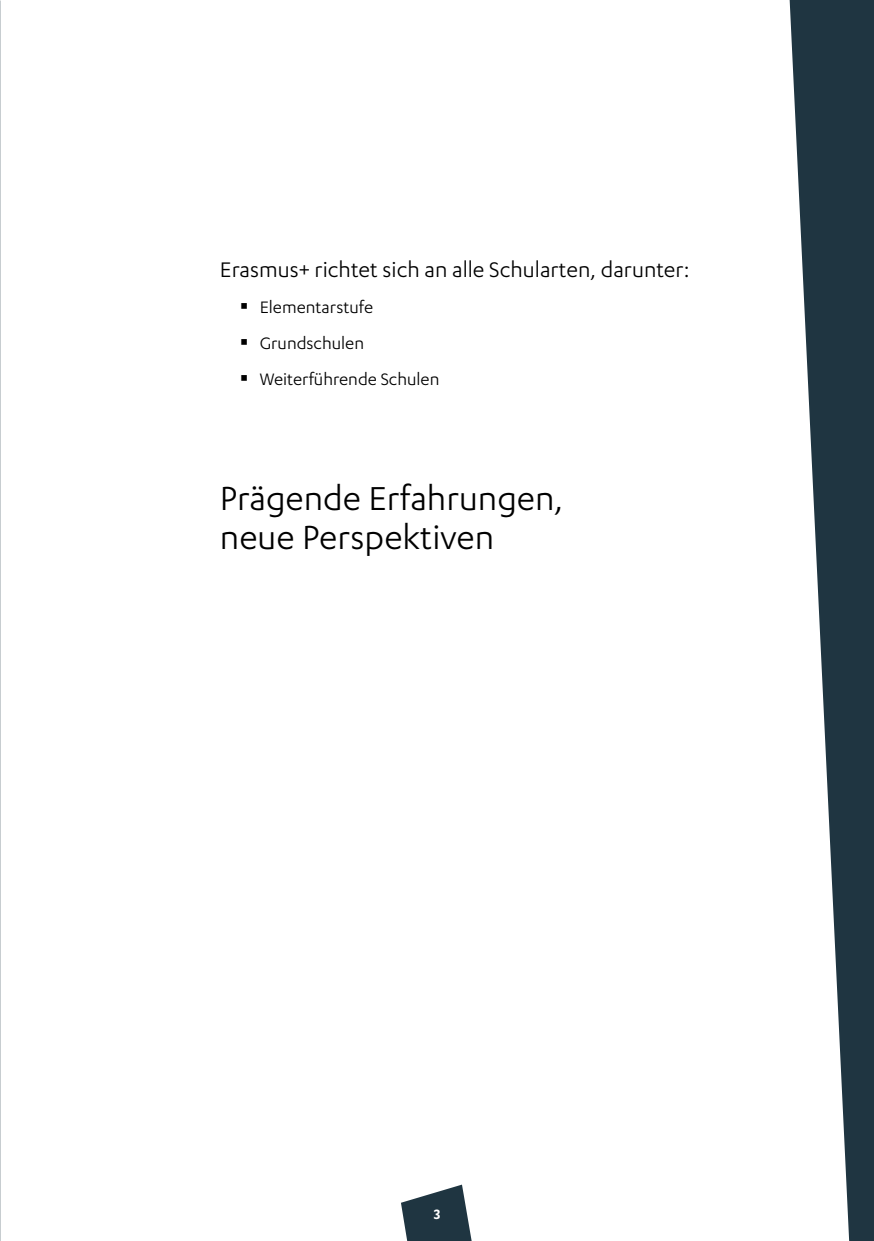
<style>
.page{position:relative;width:874px;height:1241px;background:#fff}
.page>*{position:absolute;margin:0;border:0;box-sizing:border-box;transform-origin:0 0}
.Body_Text{font:38.5px/38.5px "Karbon";color:#000}
.Body_Text-2{font:24.5px "Karbon";color:#000}
.t1{font:19.25px "Karbon";color:#000}
.t2{font:600 15.75px "Karbon";color:#fff}
</style>
<div class="page">
<svg style="left:401px;top:1184px;width:70px;height:56px"></svg>
<svg style="left:789px;top:0;width:84px;height:1240px;fill:#1f3541"></svg>
<p class="Body_Text-2" style="left:220px;top:256px;width:471px">Erasmus+ richtet sich an alle Schularten, darunter:</p>
<p class="t1" style="left:259px;top:297px;width:115px">Elementarstufe</p>
<p class="t1" style="left:259px;top:332px;width:106px">Grundschulen</p>
<p class="t1" style="left:259px;top:368px;width:181px">Weiterführende Schulen</p>
<p class="Body_Text" style="left:220px;top:478px;width:345px">Prägende Erfahrungen, neue Perspektiven</p>
<p class="t2" style="left:433px;top:1204px;width:8px">3</p>
</div>
